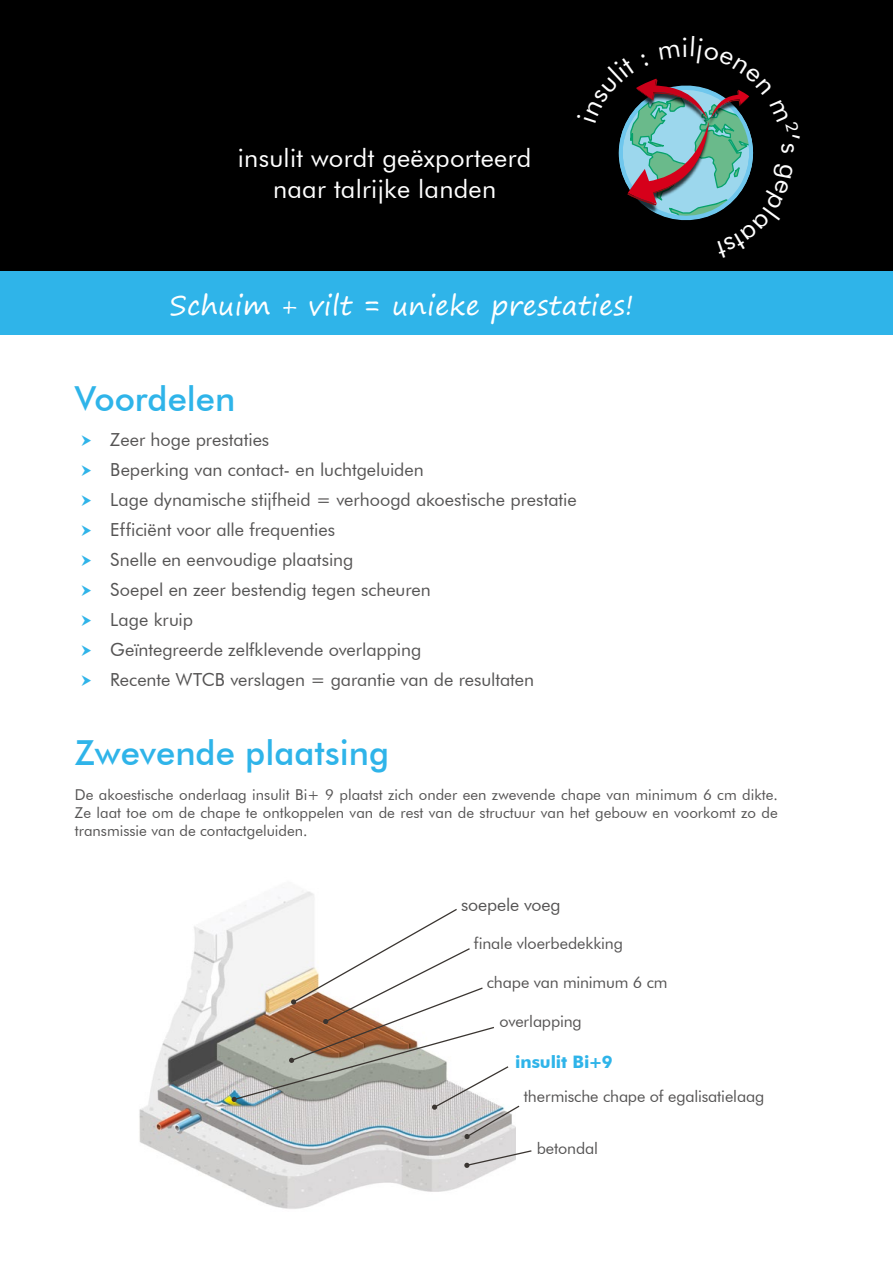
<style>
.page{position:relative;width:893px;height:1263px;background:#fff}
.page>*{position:absolute;margin:0;border:0;box-sizing:border-box;transform-origin:0 0}
.t1{font:500 34.5px "Futura BT";color:#2fb4e9}
.t2{font:27px "Segoe Print";letter-spacing:.01em;color:#fff}
.t3{font:25.5px/30.6px "Futura BT";letter-spacing:.01em;color:#fff;text-align:center}
.t4{font:18px/30.2px "Futura BT";color:#555454}
.t5{font:17.7px "Futura BT";letter-spacing:-.01em;color:#555454}
.t6{font:700 17.25px "Futura BT";letter-spacing:-.005em;color:#2fb4e9}
.t7{font:16.2px "Futura BT";letter-spacing:-.005em;color:#555454}
.t8{font:15px/18px "Futura BT";color:#555454;text-align:justify}
</style>
<div class="page">
<div style="left:0;top:0;width:893px;height:280px;background:#000"></div>
<div style="left:0;top:272px;width:893px;height:63px;background:#2fb4e9"></div>
<img style="left:139px;top:890px;width:377px;height:319px">
<svg style="left:464px;top:1149px;width:68px;height:19px"></svg>
<svg style="left:232px;top:907px;width:288px;height:232px"></svg>
<svg style="left:618px;top:78px;width:136px;height:143px"></svg>
<h3 class="t3" style="left:238px;top:143px;width:295px">insulit wordt geëxporteerd naar talrijke landen</h3>
<h2 class="t2" style="left:169px;top:281px;width:466px">Schuim + vilt = unieke prestaties!</h2>
<h1 class="t1" style="left:75px;top:378px;width:162px">Voordelen</h1>
<p class="t4" style="left:110px;top:424px;width:468px">Zeer hoge prestaties<br>Beperking van contact- en luchtgeluiden<br>Lage dynamische stijfheid = verhoogd akoestische prestatie Efficiënt voor alle frequenties<br>Snelle en eenvoudige plaatsing<br>Soepel en zeer bestendig tegen scheuren<br>Lage kruip<br>Geïntegreerde zelfklevende overlapping<br>Recente WTCB verslagen = garantie van de resultaten</p>
<h1 class="t1" style="left:75px;top:731px;width:316px">Zwevende plaatsing</h1>
<p class="t8" style="left:75px;top:786px;width:704px">De akoestische onderlaag insulit Bi+ 9 plaatst zich onder een zwevende chape van minimum 6 cm dikte.<br>Ze laat toe om de chape te ontkoppelen van de rest van de structuur van het gebouw en voorkomt zo de transmissie van de contactgeluiden.</p>
<p class="t5" style="left:461px;top:893px;width:101px">soepele voeg</p>
<p class="t7" style="left:474px;top:933px;width:151px">finale vloerbedekking</p>
<p class="t7" style="left:487px;top:972px;width:182px">chape van minimum 6 cm</p>
<p class="t7" style="left:500px;top:1012px;width:84px">overlapping</p>
<p class="t6" style="left:515px;top:1051px;width:99px">insulit Bi+9</p>
<p class="t7" style="left:524px;top:1086px;width:242px">thermische chape of egalisatielaag</p>
<p class="t7" style="left:537px;top:1138px;width:63px">betondal</p>
</div>
